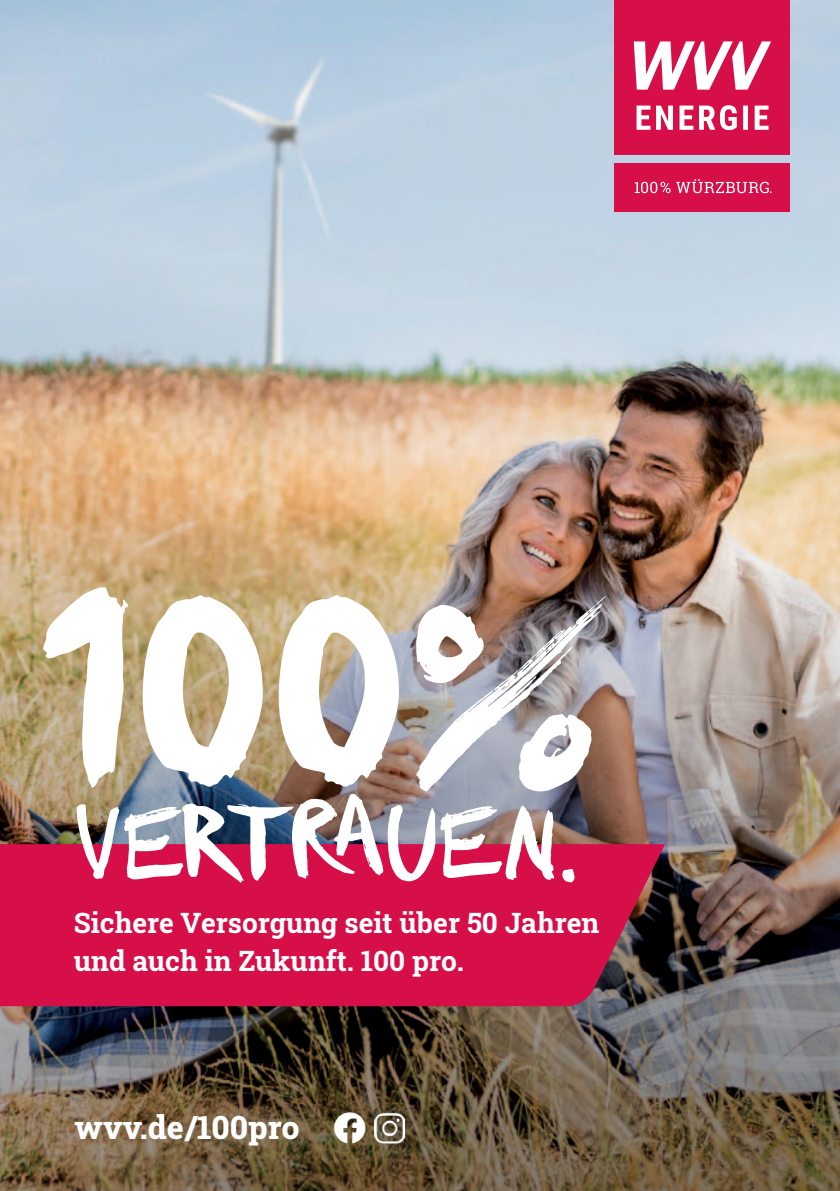
<style>
.page{position:relative;width:840px;height:1191px;background:#fff}
.page>*{position:absolute;margin:0;border:0;box-sizing:border-box;transform-origin:0 0}
.t1{font:260px "FFAD Matro";color:#fff}
.t2{font:90px "FFAD Matro";letter-spacing:.015em;color:#fff}
.t3{font:800 32px "Roboto Slab";color:#fff}
.t4{font:700 28px/37.8px "Roboto Slab";color:#fff}
</style>
<div class="page">
<img style="left:0;top:0;width:839px;height:407px">
<img style="left:0;top:407px;width:839px;height:784px">
<img style="left:374px;top:1109px;width:30px;height:36px">
<div style="left:0;top:844px;width:62px;height:162px;background:#d60f48"></div>
<svg style="left:62px;top:844px;width:602px;height:162px;background:#cb1146"></svg>
<div style="left:614px;top:0;width:176px;height:21px;background:#d60f48"></div>
<div style="left:614px;top:163px;width:176px;height:48px;background:#d60f48"></div>
<svg style="left:634px;top:179px;width:137px;height:14px"></svg>
<div style="left:614px;top:3px;width:176px;height:152px;background:#d60f48"></div>
<svg style="left:633px;top:41px;width:137px;height:49px"></svg>
<svg style="left:636px;top:105px;width:132px;height:25px"></svg>
<svg style="left:334px;top:1112px;width:31px;height:31px"></svg>
<h1 class="t1" style="left:28px;top:505px;width:577px">100%</h1>
<h2 class="t2" style="left:70px;top:778px;width:509px">VERTRAUEN.</h2>
<p class="t4" style="left:74px;top:903px;width:526px">Sichere Versorgung seit über 50 Jahren und auch in Zukunft. 100 pro.</p>
<p class="t3" style="left:74px;top:1106px;width:227px">wvv.de /100pro</p>
</div>
